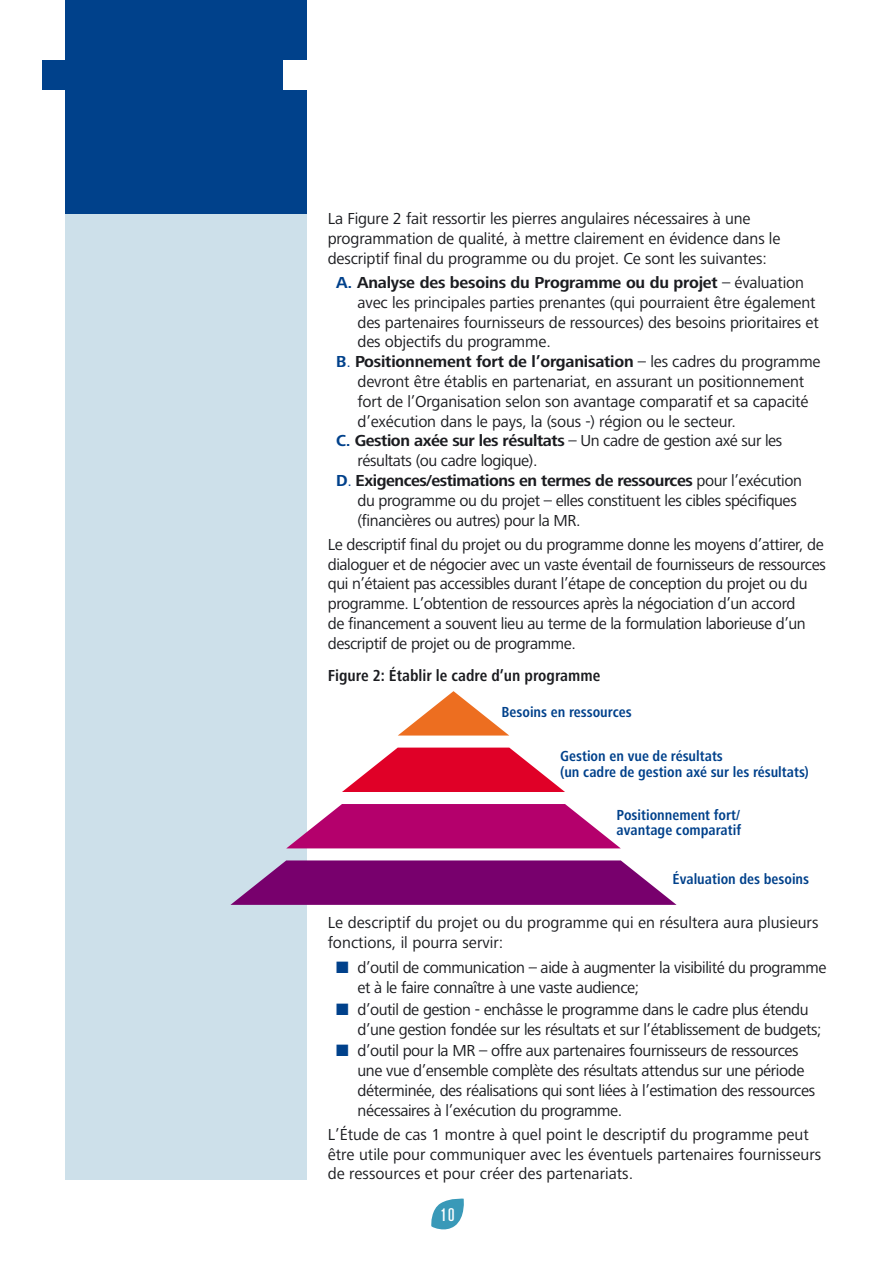
<style>
.page{position:relative;width:895px;height:1264px;background:#fff}
.page>*{position:absolute;margin:0;border:0;box-sizing:border-box;transform-origin:0 0}
.t1{font:500 18px "Akzidenz Grot Con BQ";color:#fff}
.t2{font:16.5px/19.8px "Frutiger Next LT";letter-spacing:-.025em;color:#1b1c20}
.t3{font:16.5px/19.8px "Frutiger Next LT";color:#1b1c20}
.t4{font:700 16.5px "Frutiger Next LT";letter-spacing:-.025em;color:#1b1c20}
.t5{font:700 condensed 16.5px "Frutiger Next LT";color:#1b1c20}
.t6{font:700 condensed 15px/15px "Frutiger Next LT";color:#00418b}
.s1{color:#00418b}
.s2{font-weight:400}
.s3{font-weight:400;color:#00418b}
</style>
<div class="page">
<svg style="left:431px;top:1198px;width:32px;height:31px"></svg>
<div style="left:42px;top:60px;width:26px;height:30px;background:#00418b"></div>
<div style="left:65px;top:0;width:241px;height:213px;background:#00418b"></div>
<div style="left:65px;top:214px;width:241px;height:965px;background:#cde0ea"></div>
<div style="left:282px;top:60px;width:24px;height:30px;background:#fff"></div>
<svg style="left:398px;top:691px;width:111px;height:44px"></svg>
<svg style="left:342px;top:747px;width:222px;height:45px"></svg>
<svg style="left:287px;top:804px;width:333px;height:44px"></svg>
<svg style="left:231px;top:860px;width:445px;height:44px;background:#86207f"></svg>
<p class="t2" style="left:327px;top:210px;width:454px">La Figure 2 fait ressortir les pierres angulaires nécessaires à une programmation de qualité, à mettre clairement en évidence dans le descriptif final du programme ou du projet. Ce sont les suivantes:</p>
<p class="t4" style="left:336px;top:276px;width:469px"><span class="s1">A.</span> Analyse des besoins du Programme ou du projet <span class="s2">– évaluation</span></p>
<p class="t2" style="left:357px;top:294px;width:459px">avec les principales parties prenantes (qui pourraient être également</p>
<p class="t2" style="left:357px;top:313px;width:462px">des partenaires fournisseurs de ressources) des besoins prioritaires et</p>
<p class="t2" style="left:357px;top:333px;width:195px">des objectifs du programme.</p>
<p class="t4" style="left:336px;top:355px;width:485px"><span class="s1">B</span><span class="s3">.</span> Positionnement fort de l’organisation <span class="s2">– les cadres du programme</span></p>
<p class="t2" style="left:357px;top:373px;width:448px">devront être établis en partenariat, en assurant un positionnement</p>
<p class="t2" style="left:357px;top:393px;width:452px">fort de l’Organisation selon son avantage comparatif et sa capacité</p>
<p class="t2" style="left:357px;top:412px;width:379px">d’exécution dans le pays, la (sous -) région ou le secteur.</p>
<p class="t4" style="left:336px;top:434px;width:447px"><span class="s1">C.</span> Gestion axée sur les résultats <span class="s2">– Un cadre de gestion axé sur les</span></p>
<p class="t2" style="left:357px;top:452px;width:181px">résultats (ou cadre logique).</p>
<p class="t4" style="left:336px;top:474px;width:467px"><span class="s1">D</span><span class="s3">.</span> Exigences/estimations en termes de ressources <span class="s2">pour l’exécution</span></p>
<p class="t2" style="left:357px;top:492px;width:440px">du programme ou du projet – elles constituent les cibles spécifiques</p>
<p class="t2" style="left:357px;top:511px;width:224px">(financières ou autres) pour la MR.</p>
<p class="t2" style="left:327px;top:535px;width:499px">Le descriptif final du projet ou du programme donne les moyens d’attirer, de dialoguer et de négocier avec un vaste éventail de fournisseurs de ressources qui n’étaient pas accessibles durant l’étape de conception du projet ou du programme. L’obtention de ressources après la négociation d’un accord<br>de financement a souvent lieu au terme de la formulation laborieuse d’un descriptif de projet ou de programme.</p>
<p class="t5" style="left:327px;top:669px;width:274px">Figure 2: Établir le cadre d’un programme</p>
<p class="t6" style="left:501px;top:705px;width:131px">Besoins en ressources</p>
<p class="t6" style="left:560px;top:750px;width:250px">Gestion en vue de résultats<br>(un cadre de gestion axé sur les résultats)</p>
<p class="t6" style="left:616px;top:809px;width:126px">Positionnement fort/ avantage comparatif</p>
<p class="t6" style="left:672px;top:873px;width:138px">Évaluation des besoins</p>
<p class="t3" style="left:327px;top:913px;width:492px">Le descriptif du projet ou du programme qui en résultera aura plusieurs fonctions, il pourra servir:</p>
<p class="t2" style="left:357px;top:959px;width:470px">d’outil de communication – aide à augmenter la visibilité du programme et à le faire connaître à une vaste audience;</p>
<p class="t2" style="left:357px;top:1000px;width:465px">d’outil de gestion - enchâsse le programme dans le cadre plus étendu d’une gestion fondée sur les résultats et sur l’établissement de budgets;</p>
<p class="t2" style="left:357px;top:1042px;width:459px">d’outil pour la MR – offre aux partenaires fournisseurs de ressources une vue d’ensemble complète des résultats attendus sur une période déterminée, des réalisations qui sont liées à l’estimation des ressources nécessaires à l’exécution du programme.</p>
<p class="t3" style="left:327px;top:1125px;width:494px">L’Étude de cas 1 montre à quel point le descriptif du programme peut être utile pour communiquer avec les éventuels partenaires fournisseurs de ressources et pour créer des partenariats.</p>
<p class="t1" style="left:440px;top:1208px;width:15px">10</p>
</div>
